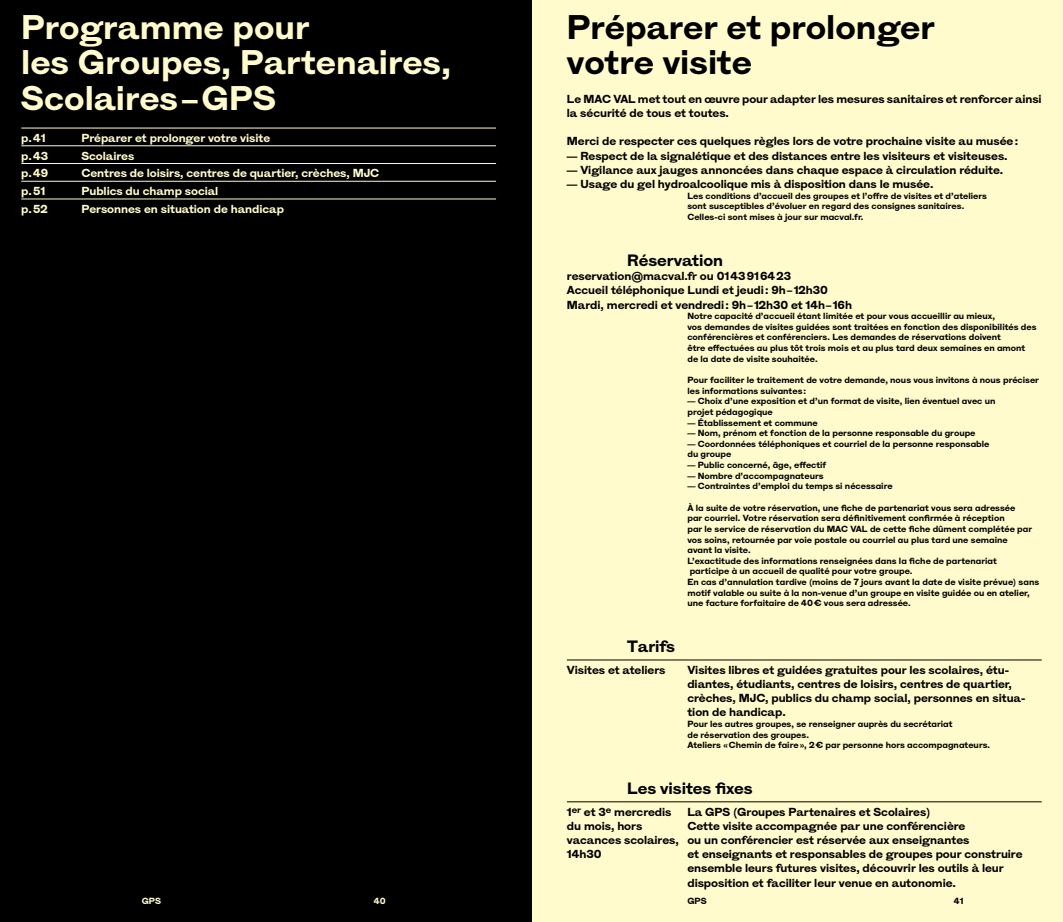
<style>
.page{position:relative;width:1063px;height:922px;background:#fff}
.page>*{position:absolute;margin:0;border:0;box-sizing:border-box;transform-origin:0 0}
.t1{font:700 31.25px/35.4px "Times Gothic Display";color:#fffbcc}
.t2{font:700 31.25px/35.4px "Times Gothic Display";color:#000}
.t3{font:700 15px "Times Gothic Display";letter-spacing:-.005em;color:#000}
.t4{font:700 10.62px/14.1px "Times Gothic Display";letter-spacing:-.005em;color:#000}
.t5{font:700 10.62px "Times Gothic Display";letter-spacing:-.005em;color:#fffbcc}
.t6{font:700 8.12px/10.6px "Times Gothic Display";color:#000}
.t7{font:700 8.12px "Times Gothic Display";color:#fffbcc}
</style>
<div class="page">
<div style="left:0;top:0;width:531px;height:921px;background:#000"></div>
<hr style="left:21px;top:128px;width:475px;height:1px;background:#fffbcc">
<hr style="left:21px;top:145px;width:475px;height:1px;background:#fffbcc">
<hr style="left:21px;top:163px;width:475px;height:1px;background:#fffbcc">
<hr style="left:21px;top:181px;width:475px;height:1px;background:#fffbcc">
<hr style="left:21px;top:199px;width:475px;height:1px;background:#fffbcc">
<div style="left:531px;top:0;width:532px;height:921px;background:#fffbcc"></div>
<h1 class="t1" style="left:21px;top:11px;width:432px">Programme pour<br>les Groupes, Partenaires,<br>Scolaires – GPS</h1>
<h3 class="t5" style="left:21px;top:132px;width:26px">p. 41</h3>
<h3 class="t5" style="left:81px;top:132px;width:190px">Préparer et prolonger votre visite</h3>
<h3 class="t5" style="left:21px;top:150px;width:28px">p. 43</h3>
<h3 class="t5" style="left:81px;top:150px;width:54px">Scolaires</h3>
<h3 class="t5" style="left:21px;top:167px;width:29px">p. 49</h3>
<h3 class="t5" style="left:81px;top:167px;width:299px">Centres de loisirs, centres de quartier, crèches, MJC</h3>
<h3 class="t5" style="left:21px;top:185px;width:26px">p. 51</h3>
<h3 class="t5" style="left:81px;top:185px;width:138px">Publics du champ social</h3>
<h3 class="t5" style="left:21px;top:203px;width:28px">p. 52</h3>
<h3 class="t5" style="left:81px;top:203px;width:204px">Personnes en situation de handicap</h3>
<h1 class="t2" style="left:567px;top:11px;width:369px">Préparer et prolonger votre visite</h1>
<h3 class="t4" style="left:567px;top:92px;width:476px">Le MAC VAL met tout en œuvre pour adapter les mesures sanitaires et renforcer ainsi la sécurité de tous et toutes.</h3>
<h3 class="t4" style="left:567px;top:135px;width:453px">Merci de respecter ces quelques règles lors de votre prochaine visite au musée :</h3>
<h3 class="t4" style="left:567px;top:149px;width:442px">— Respect de la signalétique et des distances entre les visiteurs et visiteuses.</h3>
<h3 class="t4" style="left:567px;top:163px;width:438px">— Vigilance aux jauges annoncées dans chaque espace à circulation réduite.</h3>
<h3 class="t4" style="left:567px;top:177px;width:368px">— Usage du gel hydroalcoolique mis à disposition dans le musée.</h3>
<p class="t6" style="left:687px;top:190px;width:301px">Les conditions d’accueil des groupes et l’offre de visites et d’ateliers sont susceptibles d’évoluer en regard des consignes sanitaires.<br>Celles-ci sont mises à jour sur macval.fr.</p>
<h2 class="t3" style="left:627px;top:252px;width:97px">Réservation</h2>
<h3 class="t4" style="left:567px;top:269px;width:287px">reservation@macval.fr ou 01 43 91 64 23<br>Accueil téléphonique Lundi et jeudi : 9h – 12h30<br>Mardi, mercredi et vendredi : 9h – 12h30 et 14h – 16h</h3>
<p class="t6" style="left:687px;top:311px;width:351px">Notre capacité d’accueil étant limitée et pour vous accueillir au mieux,<br>vos demandes de visites guidées sont traitées en fonction des disponibilités des conférencières et conférenciers. Les demandes de réservations doivent<br>être effectuées au plus tôt trois mois et au plus tard deux semaines en amont de la date de visite souhaitée.</p>
<p class="t6" style="left:687px;top:375px;width:353px">Pour faciliter le traitement de votre demande, nous vous invitons à nous préciser les informations suivantes :</p>
<p class="t6" style="left:687px;top:396px;width:310px">— Choix d’une exposition et d’un format de visite, lien éventuel avec un projet pédagogique</p>
<p class="t6" style="left:687px;top:417px;width:132px">— Établissement et commune</p>
<p class="t6" style="left:687px;top:428px;width:290px">— Nom, prénom et fonction de la personne responsable du groupe</p>
<p class="t6" style="left:687px;top:438px;width:304px">— Coordonnées téléphoniques et courriel de la personne responsable du groupe</p>
<p class="t6" style="left:687px;top:460px;width:140px">— Public concerné, âge, effectif</p>
<p class="t6" style="left:687px;top:470px;width:138px">— Nombre d’accompagnateurs</p>
<p class="t6" style="left:687px;top:481px;width:207px">— Contraintes d’emploi du temps si nécessaire</p>
<p class="t6" style="left:687px;top:502px;width:353px">À la suite de votre réservation, une fiche de partenariat vous sera adressée<br>par courriel. Votre réservation sera définitivement confirmée à réception<br>par le service de réservation du MAC VAL de cette fiche dûment complétée par vos soins, retournée par voie postale ou courriel au plus tard une semaine<br>avant la visite.<br>L’exactitude des informations renseignées dans la fiche de partenariat<br>participe à un accueil de qualité pour votre groupe.<br>En cas d’annulation tardive (moins de 7 jours avant la date de visite prévue) sans motif valable ou suite à la non-venue d’un groupe en visite guidée ou en atelier, une facture forfaitaire de 40 € vous sera adressée.</p>
<h2 class="t3" style="left:627px;top:638px;width:50px">Tarifs</h2>
<h3 class="t4" style="left:567px;top:663px;width:100px">Visites et ateliers</h3>
<h3 class="t4" style="left:687px;top:663px;width:339px">Visites libres et guidées gratuites pour les scolaires, étu&shy;diantes, étudiants, centres de loisirs, centres de quartier, crèches, MJC, publics du champ social, personnes en situa&shy;tion de handicap.</h3>
<p class="t6" style="left:687px;top:718px;width:304px">Pour les autres groupes, se renseigner auprès du secrétariat<br>de réservation des groupes.<br>Ateliers « Chemin de faire », 2 € par personne hors accompagnateurs.</p>
<h2 class="t3" style="left:627px;top:780px;width:127px">Les visites fixes</h2>
<h3 class="t4" style="left:567px;top:804px;width:106px">1<sup>er</sup> et 3<sup>e</sup> mercredis</h3>
<h3 class="t4" style="left:687px;top:804px;width:244px">La GPS (Groupes Partenaires et Scolaires)</h3>
<h3 class="t4" style="left:567px;top:818px;width:77px">du mois, hors</h3>
<h3 class="t4" style="left:567px;top:818px;width:404px;text-indent:120px">Cette visite accompagnée par une conférencière vacances scolaires, ou un conférencier est réservée aux enseignantes<br>14h30</h3>
<h3 class="t4" style="left:687px;top:847px;width:337px">et enseignants et responsables de groupes pour construire ensemble leurs futures visites, découvrir les outils à leur disposition et faciliter leur venue en autonomie.</h3>
<p class="t7" style="left:142px;top:896px;width:21px">GPS</p>
<p class="t6" style="left:954px;top:895px;width:11px">41</p>
<p class="t7" style="left:374px;top:896px;width:13px">40</p>
<p class="t6" style="left:687px;top:895px;width:21px">GPS</p>
</div>
